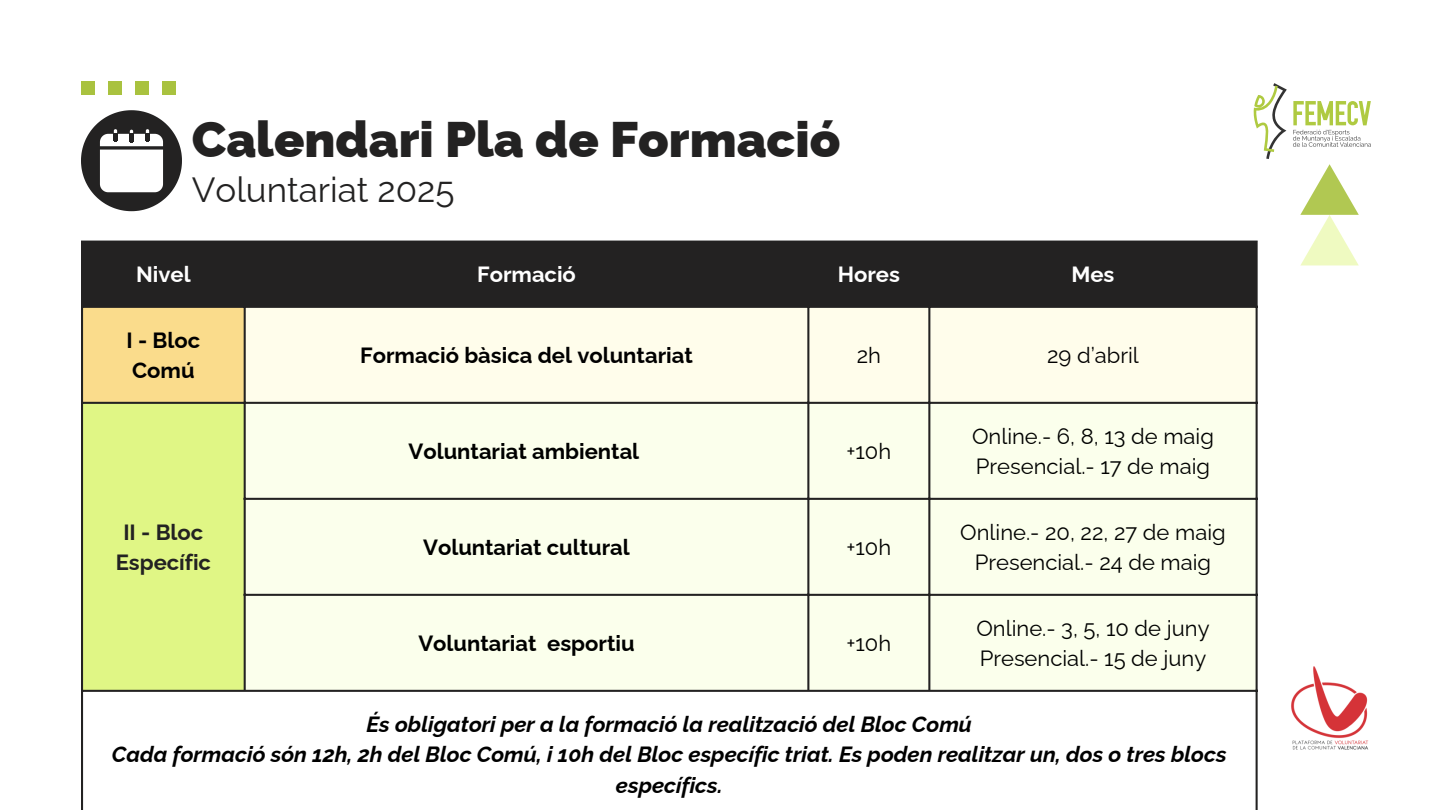
<style>
.page{position:relative;width:1440px;height:810px;background:#fff}
.page>*{position:absolute;margin:0;border:0;box-sizing:border-box;transform-origin:0 0}
.t1{font:900 50px "Raleway";color:#232222}
.t2{font:35px "Raleway";color:#232222}
.t3{font:italic 700 22px/30.8px "Raleway";color:#000;text-align:center}
.t4{font:22px "Raleway";color:#000}
.t5{font:700 22px/30.8px "Raleway";color:#000}
.t6{font:700 22px "Raleway";color:#fff}
.t7{font:700 22px/30.8px "Raleway";color:#232222;text-align:center}
</style>
<div class="page">
<div style="left:81px;top:81px;width:14px;height:14px;background:#a9c23f"></div>
<div style="left:108px;top:81px;width:14px;height:14px;background:#a9c23f"></div>
<div style="left:135px;top:81px;width:14px;height:14px;background:#a9c23f"></div>
<div style="left:162px;top:81px;width:14px;height:14px;background:#a9c23f"></div>
<div style="left:83px;top:243px;width:1173px;height:63px;background:#232222"></div>
<div style="left:82px;top:307px;width:163px;height:96px;background:#fadc8c"></div>
<div style="left:246px;top:308px;width:1010px;height:94px;background:#fffdeb"></div>
<div style="left:82px;top:403px;width:163px;height:288px;background:#e0f685"></div>
<div style="left:246px;top:404px;width:1010px;height:286px;background:#fbffec"></div>
<hr style="left:81px;top:243px;width:2px;height:567px;background:#232222">
<hr style="left:244px;top:243px;width:2px;height:447px;background:#232222">
<hr style="left:807px;top:243px;width:2px;height:447px;background:#232222">
<hr style="left:928px;top:243px;width:2px;height:447px;background:#232222">
<hr style="left:1256px;top:243px;width:2px;height:567px;background:#232222">
<hr style="left:81px;top:241px;width:1177px;height:2px;background:#232222">
<hr style="left:81px;top:306px;width:1177px;height:2px;background:#232222">
<hr style="left:81px;top:402px;width:1177px;height:2px;background:#232222">
<hr style="left:244px;top:498px;width:1014px;height:2px;background:#232222">
<hr style="left:244px;top:594px;width:1014px;height:2px;background:#232222">
<hr style="left:81px;top:690px;width:1177px;height:2px;background:#232222">
<hr style="left:81px;top:809px;width:1177px;height:1px;background:#232222">
<svg style="left:81px;top:110px;width:101px;height:101px"></svg>
<svg style="left:1300px;top:164px;width:59px;height:101px"></svg>
<svg style="left:1293px;top:101px;width:78px;height:46px"></svg>
<svg style="left:1254px;top:83px;width:33px;height:76px"></svg>
<img style="left:1291px;top:666px;width:78px;height:84px">
<p class="t1" style="left:192px;top:110px;width:650px">Calendari Pla de Formació</p>
<p class="t2" style="left:192px;top:170px;width:264px">Voluntariat 2025</p>
<p class="t6" style="left:136px;top:262px;width:56px">Nivel</p>
<p class="t6" style="left:477px;top:262px;width:100px">Formació</p>
<h1 class="t6" style="left:838px;top:262px;width:64px">Hores</h1>
<p class="t6" style="left:1071px;top:262px;width:45px">Mes</p>
<p class="t5" style="left:127px;top:324px;width:75px">I - Bloc<br>Comú</p>
<p class="t7" style="left:116px;top:516px;width:97px">II - Bloc<br>Específic</p>
<p class="t5" style="left:360px;top:339px;width:334px">Formació bàsica del voluntariat</p>
<p class="t4" style="left:857px;top:342px;width:26px">2h</p>
<p class="t4" style="left:1047px;top:342px;width:93px">29 d’abril</p>
<p class="t5" style="left:409px;top:435px;width:232px">Voluntariat ambiental</p>
<p class="t4" style="left:846px;top:438px;width:46px">+10h</p>
<p class="t5" style="left:423px;top:531px;width:208px">Voluntariat cultural</p>
<p class="t4" style="left:846px;top:534px;width:46px">+10h</p>
<p class="t5" style="left:418px;top:627px;width:218px">Voluntariat esportiu</p>
<p class="t4" style="left:846px;top:630px;width:46px">+10h</p>
<p class="t4" style="left:972px;top:423px;width:243px">Online.- 6, 8, 13 de maig</p>
<p class="t4" style="left:976px;top:454px;width:236px">Presencial.- 17 de maig</p>
<p class="t4" style="left:960px;top:519px;width:267px">Online.- 20, 22, 27 de maig</p>
<p class="t4" style="left:975px;top:550px;width:238px">Presencial.- 24 de maig</p>
<p class="t4" style="left:976px;top:615px;width:235px">Online.- 3, 5, 10 de juny</p>
<p class="t4" style="left:980px;top:646px;width:228px">Presencial.- 15 de juny</p>
<p class="t3" style="left:367px;top:708px;width:607px">És obligatori per a la formació la realització del Bloc Comú</p>
<p class="t3" style="left:112px;top:739px;width:1116px">Cada formació són 12h, 2h del Bloc Comú, i 10h del Bloc específic triat. Es poden realitzar un, dos o tres blocs específics.</p>
</div>
